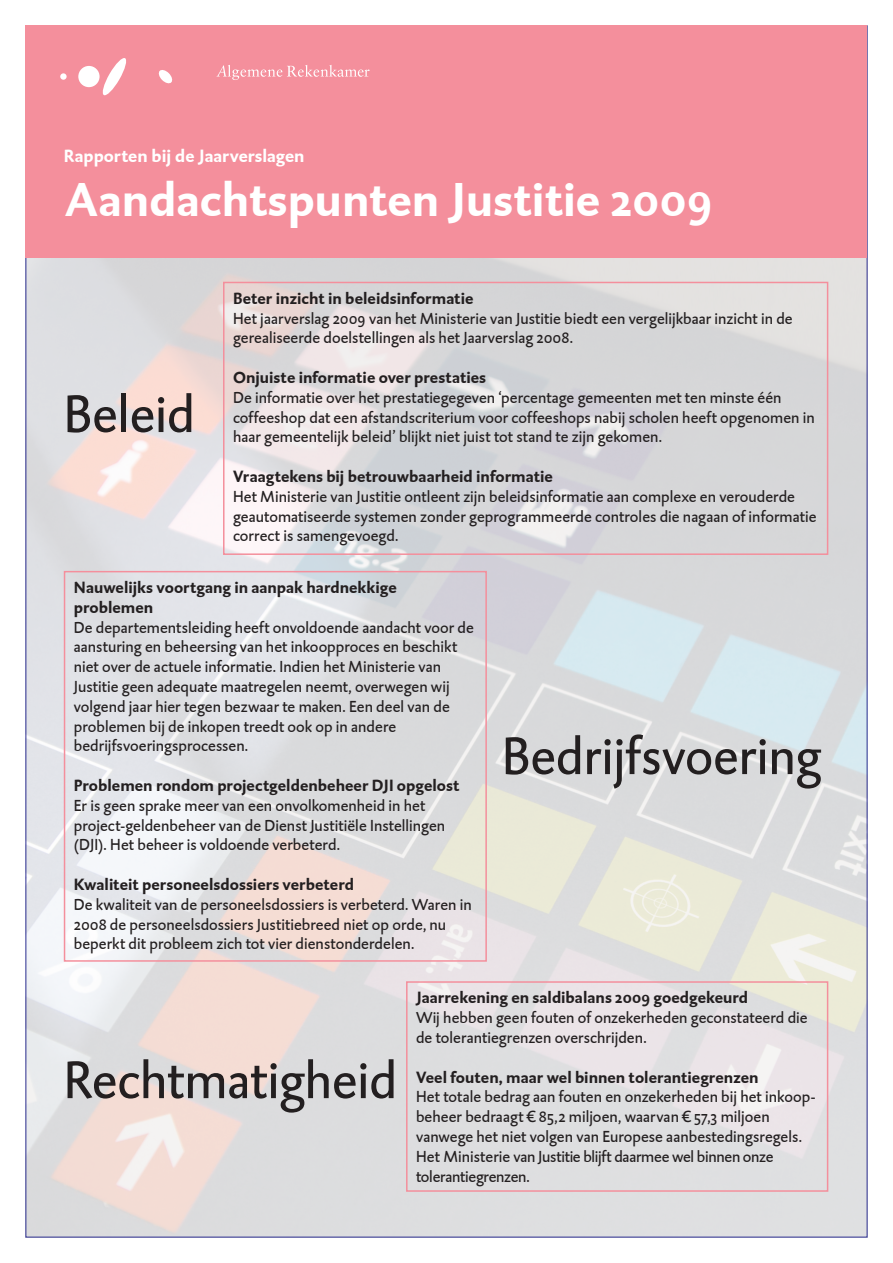
<style>
.page{position:relative;width:893px;height:1263px;background:#fff}
.page>*{position:absolute;margin:0;border:0;box-sizing:border-box;transform-origin:0 0}
.t1{font:54px "DTL Caspari ST";color:#231f20}
.t2{font:700 48px "DTL Caspari ST";color:#fff}
.t3{font:700 18px "DTL Caspari ST";color:#fff}
.t4{font:16.5px/19.8px "DTL Caspari ST";letter-spacing:.005em;color:#231f20}
.t5{font:700 16.5px/19.8px "DTL Caspari ST";color:#231f20}
.s1{font-family:"DTL Caspari T Euro"}
</style>
<div class="page">
<img style="left:28px;top:258px;width:837px;height:977px">
<div style="left:26px;top:26px;width:841px;height:232px;background:#f48f9c"></div>
<div style="left:60px;top:73px;width:7px;height:7px;background:#fff;border-radius:50%"></div>
<div style="left:78px;top:66px;width:22px;height:21px;background:#fff;border-radius:50%"></div>
<svg style="left:102px;top:58px;width:24px;height:38px"></svg>
<svg style="left:158px;top:70px;width:15px;height:14px"></svg>
<svg style="left:216px;top:65px;width:154px;height:15px"></svg>
<div style="left:223px;top:282px;width:605px;height:273px;border:2px solid #f48f9c"></div>
<div style="left:64px;top:571px;width:423px;height:391px;border:2px solid #f48f9c"></div>
<div style="left:406px;top:981px;width:422px;height:211px;border:2px solid #f48f9c"></div>
<p class="t3" style="left:64px;top:144px;width:242px">Rapporten bij de Jaarverslagen</p>
<h2 class="t2" style="left:64px;top:168px;width:650px">Aandachtspunten Justitie 2009</h2>
<p class="t5" style="left:233px;top:288px;width:242px">Beter inzicht in beleidsinformatie</p>
<p class="t4" style="left:233px;top:308px;width:561px">Het jaarverslag 2009 van het Ministerie van Justitie biedt een vergelijkbaar inzicht in de gerealiseerde doelstellingen als het Jaarverslag 2008.</p>
<p class="t5" style="left:233px;top:367px;width:255px">Onjuiste informatie over prestaties</p>
<p class="t4" style="left:233px;top:387px;width:583px">De informatie over het prestatiegegeven ‘percentage gemeenten met ten minste één coffeeshop dat een afstandscriterium voor coffeeshops nabij scholen heeft opgenomen in haar gemeentelijk beleid’ blijkt niet juist tot stand te zijn gekomen.</p>
<p class="t5" style="left:233px;top:466px;width:321px">Vraagtekens bij betrouwbaarheid informatie</p>
<p class="t4" style="left:233px;top:486px;width:585px">Het Ministerie van Justitie ontleent zijn beleidsinformatie aan complexe en verouderde geautomatiseerde systemen zonder geprogrammeerde controles die nagaan of informatie correct is samengevoegd.</p>
<p class="t5" style="left:74px;top:577px;width:324px">Nauwelijks voortgang in aanpak hardnekkige problemen</p>
<p class="t4" style="left:74px;top:617px;width:402px">De departementsleiding heeft onvoldoende aandacht voor de aansturing en beheersing van het inkoopproces en beschikt niet over de actuele informatie. Indien het Ministerie van Justitie geen adequate maatregelen neemt, overwegen wij volgend jaar hier tegen bezwaar te maken. Een deel van de problemen bij de inkopen treedt ook op in andere bedrijfsvoeringsprocessen.</p>
<p class="t5" style="left:74px;top:775px;width:387px">Problemen rondom projectgeldenbeheer DJI opgelost</p>
<p class="t4" style="left:74px;top:795px;width:373px">Er is geen sprake meer van een onvolkomenheid in het project-geldenbeheer van de Dienst Justitiële Instellingen (DJI). Het beheer is voldoende verbeterd.</p>
<p class="t5" style="left:74px;top:874px;width:282px">Kwaliteit personeelsdossiers verbeterd</p>
<p class="t4" style="left:74px;top:894px;width:399px">De kwaliteit van de personeelsdossiers is verbeterd. Waren in<br>2008 de personeelsdossiers Justitiebreed niet op orde, nu beperkt dit probleem zich tot vier dienstonderdelen.</p>
<p class="t5" style="left:416px;top:987px;width:334px">Jaarrekening en saldibalans 2009 goedgekeurd</p>
<p class="t4" style="left:416px;top:1008px;width:393px">Wij hebben geen fouten of onzekerheden geconstateerd die de tolerantiegrenzen overschrijden.</p>
<p class="t5" style="left:416px;top:1067px;width:344px">Veel fouten, maar wel binnen tolerantiegrenzen</p>
<p class="t4" style="left:416px;top:1087px;width:401px">Het totale bedrag aan fouten en onzekerheden bij het inkoop&shy;beheer bedraagt <span class="s1">A</span> 85,2 miljoen, waarvan <span class="s1">A</span> 57,3 miljoen vanwege het niet volgen van Europese aanbestedingsregels.<br>Het Ministerie van Justitie blijft daarmee wel binnen onze tolerantiegrenzen.</p>
<h1 class="t1" style="left:64px;top:381px;width:133px">Beleid</h1>
<h1 class="t1" style="left:502px;top:723px;width:321px">Bedrijfsvoering</h1>
<h1 class="t1" style="left:64px;top:1047px;width:335px">Rechtmatigheid</h1>
</div>
